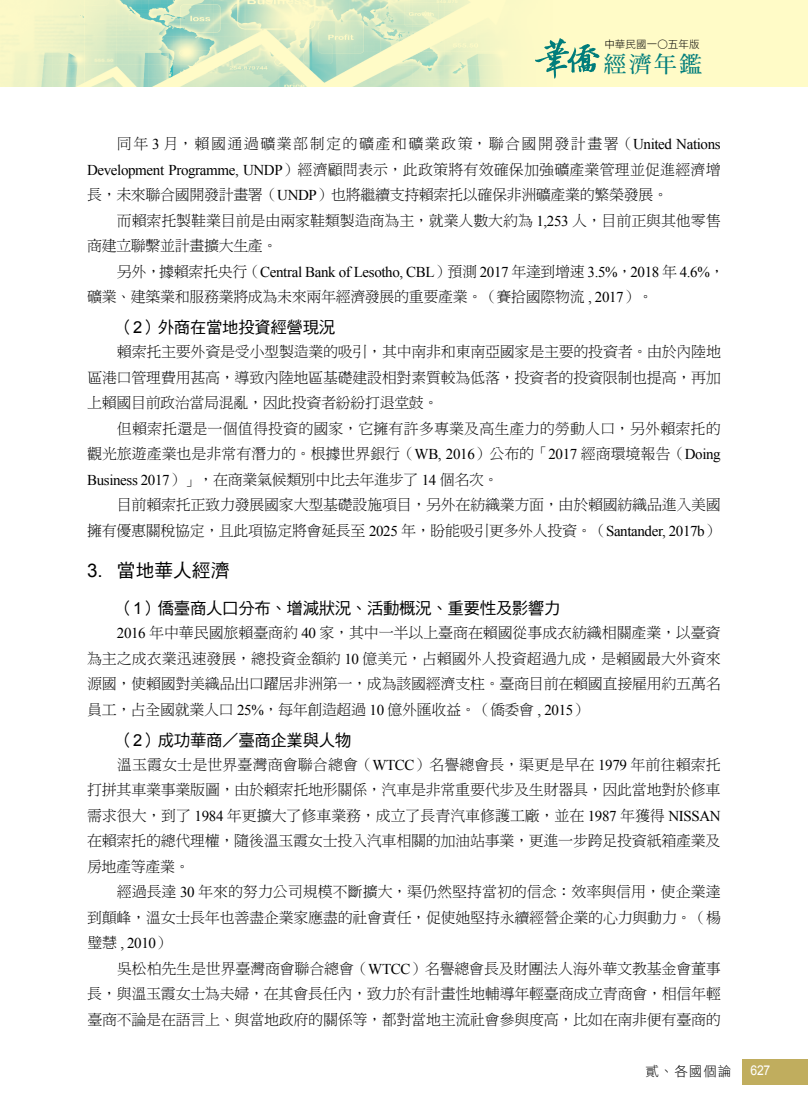
<style>
.page{position:relative;width:808px;height:1106px;background:#fff}
.page>*{position:absolute;margin:0;border:0;box-sizing:border-box;transform-origin:0 0}
.t1{font:22.5px "DF Ming Std W7";color:#007d7b}
.t2{font:18.75px "DF Hei Std W5";color:#000}
.t3{font:16.5px "DF Hei Std W5";letter-spacing:-.025em;color:#000}
.t4{font:15px/25.5px "DF Ming Std W3";letter-spacing:-.02em;color:#000;text-align:justify}
.t5{font:15px "Times New Roman";letter-spacing:-.025em;color:#000}
.t6{font:13.5px "DF Hei Std W3";color:#000}
.t7{font:13.5px "Arial";color:#fff;scale:.9 1}
.t8{font:10.5px "DF Hei Std W3";letter-spacing:.01em;color:#000}
.s1{font-family:"Times New Roman"}
.s2{font-family:"DF Ming Std W3"}
.s3{font-family:"Arial"}
</style>
<div class="page">
<div style="left:0;top:0;width:808px;height:86px;background:#fffbc7"></div>
<img style="left:1px;top:0;width:503px;height:86px">
<svg style="left:535px;top:38px;width:65px;height:41px"></svg>
<div style="left:742px;top:1059px;width:66px;height:25px;background:#c0ad5e"></div>
<p class="t8" style="left:604px;top:39px;width:97px">中華民國一○五年版</p>
<h1 class="t1" style="left:604px;top:52px;width:100px">經濟年鑑</h1>
<p class="t4" style="left:87px;top:131px;width:635px;text-indent:30px">同年 <span class="s1">3</span> 月，賴國通過礦業部制定的礦產和礦業政策，聯合國開發計畫署（<span class="s1">United Nations Development Programme, UNDP</span>）經濟顧問表示，此政策將有效確保加強礦產業管理並促進經濟增長，未來聯合國開發計畫署（<span class="s1">UNDP</span>）也將繼續支持賴索托以確保非洲礦產業的繁榮發展。</p>
<p class="t4" style="left:87px;top:207px;width:635px;text-indent:30px">而賴索托製鞋業目前是由兩家鞋類製造商為主，就業人數大約為 <span class="s1">1,253</span> 人，目前正與其他零售商建立聯繫並計畫擴大生產。</p>
<p class="t5" style="left:117px;top:261px;width:609px"><span class="s2">另外，據賴索托央行（</span>Central Bank of Lesotho, CBL<span class="s2">）預測</span> 2017 <span class="s2">年達到增速</span> 3.5%<span class="s2">，</span>2018 <span class="s2">年</span> 4.6%<span class="s2">，</span></p>
<p class="t4" style="left:87px;top:284px;width:567px">礦業、建築業和服務業將成為未來兩年經濟發展的重要產業。（賽拾國際物流 <span class="s1">, 2017</span>）。</p>
<p class="t3" style="left:117px;top:318px;width:220px">（<span class="s3">2</span>）外商在當地投資經營現況</p>
<p class="t4" style="left:87px;top:339px;width:635px;text-indent:30px">賴索托主要外資是受小型製造業的吸引，其中南非和東南亞國家是主要的投資者。由於內陸地區港口管理費用甚高，導致內陸地區基礎建設相對素質較為低落，投資者的投資限制也提高，再加上賴國目前政治當局混亂，因此投資者紛紛打退堂鼓。</p>
<p class="t4" style="left:87px;top:415px;width:635px;text-indent:30px">但賴索托還是一個值得投資的國家，它擁有許多專業及高生產力的勞動人口，另外賴索托的觀光旅遊產業也是非常有潛力的。根據世界銀行（<span class="s1">WB, 2016</span>）公布的「<span class="s1">2017</span> 經商環境報告（<span class="s1">Doing Business 2017</span>）」，在商業氣候類別中比去年進步了 <span class="s1">14</span> 個名次。</p>
<p class="t4" style="left:87px;top:492px;width:635px;text-align:right">目前賴索托正致力發展國家大型基礎設施項目，另外在紡織業方面，由於賴國紡織品進入美國<br>擁有優惠關稅協定，且此項協定將會延長至 <span class="s1">2025</span> 年，盼能吸引更多外人投資。（<span class="s1">Santander, 2017b</span>）</p>
<p class="t2" style="left:87px;top:560px;width:144px"><span class="s3">3.</span> 當地華人經濟</p>
<p class="t3" style="left:117px;top:599px;width:445px">（<span class="s3">1</span>）僑臺商人口分布、增減狀況、活動概況、重要性及影響力</p>
<p class="t4" style="left:87px;top:619px;width:635px;text-indent:30px"><span class="s1">2016</span> 年中華民國旅賴臺商約 <span class="s1">40</span> 家，其中一半以上臺商在賴國從事成衣紡織相關產業，以臺資為主之成衣業迅速發展，總投資金額約 <span class="s1">10</span> 億美元，占賴國外人投資超過九成，是賴國最大外資來源國，使賴國對美織品出口躍居非洲第一，成為該國經濟支柱。臺商目前在賴國直接雇用約五萬名員工，占全國就業人口 <span class="s1">25%</span>，每年創造超過 <span class="s1">10</span> 億外匯收益。（僑委會 <span class="s1">, 2015</span>）</p>
<p class="t3" style="left:117px;top:730px;width:236px">（<span class="s3">2</span>）成功華商／臺商企業與人物</p>
<p class="t4" style="left:87px;top:751px;width:635px;text-indent:30px">溫玉霞女士是世界臺灣商會聯合總會（<span class="s1">WTCC</span>）名譽總會長，渠更是早在 <span class="s1">1979</span> 年前往賴索托打拼其車業事業版圖，由於賴索托地形關係，汽車是非常重要代步及生財器具，因此當地對於修車需求很大，到了 <span class="s1">1984</span> 年更擴大了修車業務，成立了長青汽車修護工廠，並在 <span class="s1">1987</span> 年獲得 <span class="s1">NISSAN</span>在賴索托的總代理權，隨後溫玉霞女士投入汽車相關的加油站事業，更進一步跨足投資紙箱產業及房地產等產業。</p>
<p class="t4" style="left:87px;top:879px;width:635px;text-align:right">經過長達 <span class="s1">30</span> 年來的努力公司規模不斷擴大，渠仍然堅持當初的信念：效率與信用，使企業達<br>到顛峰，溫女士長年也善盡企業家應盡的社會責任，促使她堅持永續經營企業的心力與動力。（楊</p>
<p class="t5" style="left:87px;top:933px;width:85px"><span class="s2">璧慧</span> , 2010<span class="s2">）</span></p>
<p class="t4" style="left:87px;top:955px;width:635px;text-indent:30px">吳松柏先生是世界臺灣商會聯合總會（<span class="s1">WTCC</span>）名譽總會長及財團法人海外華文教基金會董事長，與溫玉霞女士為夫婦，在其會長任內，致力於有計畫性地輔導年輕臺商成立青商會，相信年輕臺商不論是在語言上、與當地政府的關係等，都對當地主流社會參與度高，比如在南非便有臺商的</p>
<p class="t6" style="left:645px;top:1064px;width:88px">貳、各國個論</p>
<p class="t7" style="left:750px;top:1061px;width:23px">627</p>
</div>
